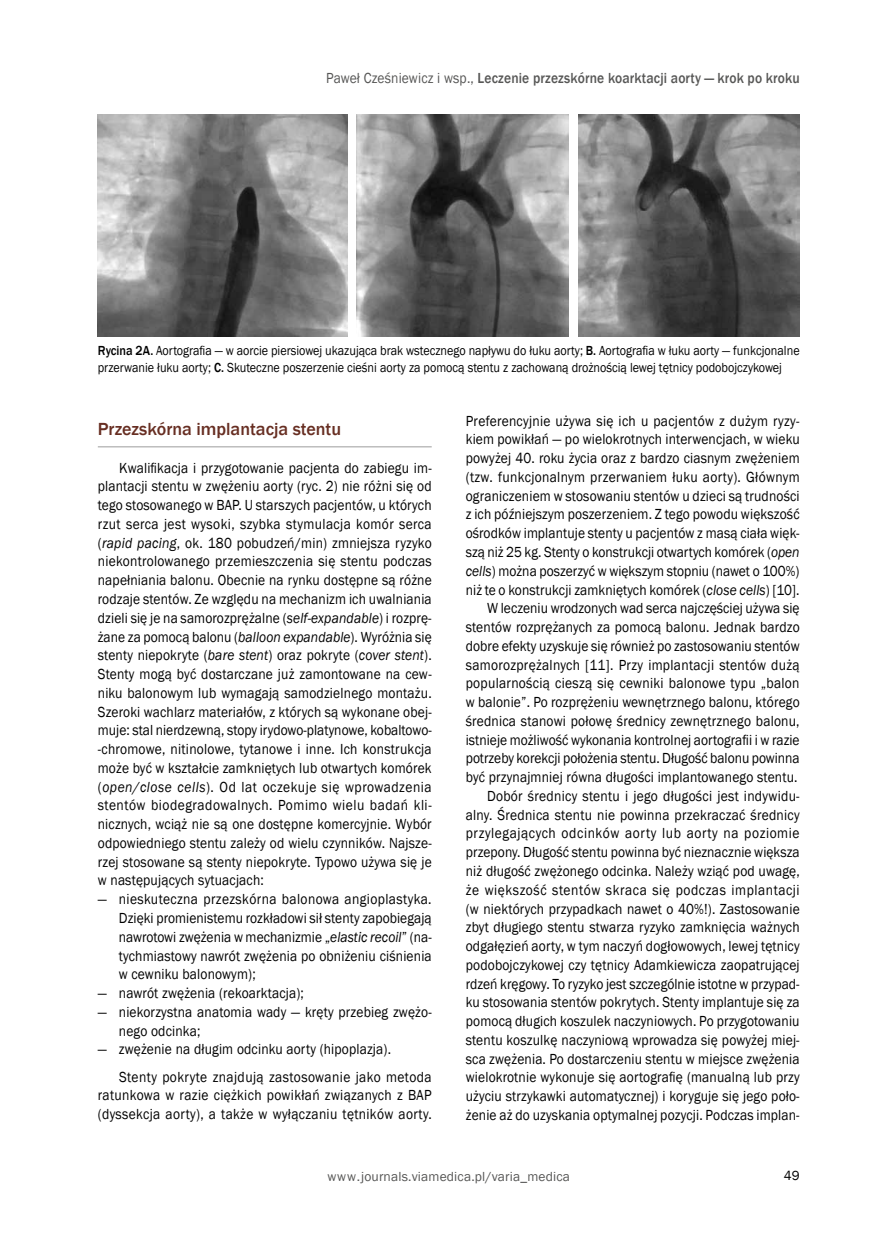
<style>
.page{position:relative;width:872px;height:1234px;background:#fff}
.page>*{position:absolute;margin:0;border:0;box-sizing:border-box;transform-origin:0 0}
.t1{font:500 18px "Franklin Gothic";color:#672e22}
.t2{font:15px/18.8px "Franklin Gothic";letter-spacing:.01em;color:#000;scale:.9 1}
.t3{font:500 15px "Franklin Gothic";letter-spacing:.01em;color:#575756;scale:.9 1}
.t4{font:13.5px/17.2px "Franklin Gothic";color:#000;scale:.9 1}
.t5{font:13.5px "Franklin Gothic";letter-spacing:.01em;color:#575756}
.t6{font:13.5px "Franklin Gothic";color:#000}
.s1{font-weight:400}
.s2{font-weight:500}
.s3{font-style:italic}
</style>
<div class="page">
<hr style="left:98px;top:446px;width:334px;height:1px;background:#9d9d9c">
<img style="left:98px;top:115px;width:249px;height:221px">
<img style="left:356px;top:115px;width:213px;height:221px">
<img style="left:578px;top:115px;width:221px;height:221px">
<p class="t3" style="left:326px;top:69px;width:528px"><span class="s1">Paweł Cześniewicz i wsp.,</span> Leczenie przezskórne koarktacji aorty — krok po kroku</p>
<p class="t4" style="left:98px;top:342px;width:781px"><span class="s2">Rycina 2A.</span> Aortografia — w aorcie piersiowej ukazująca brak wstecznego napływu do łuku aorty; <span class="s2">B.</span> Aortografia w łuku aorty — funkcjonalne przerwanie łuku aorty; <span class="s2">C.</span> Skuteczne poszerzenie cieśni aorty za pomocą stentu z zachowaną drożnością lewej tętnicy podobojczykowej</p>
<p class="t1" style="left:98px;top:418px;width:245px">Przezskórna implantacja stentu</p>
<p class="t2" style="left:98px;top:458px;width:372px;text-align:justify;text-indent:21px">Kwalifikacja i przygotowanie pacjenta do zabiegu im&shy;plantacji stentu w zwężeniu aorty (ryc. 2) nie różni się od tego stosowanego w BAP. U starszych pacjentów, u których rzut serca jest wysoki, szybka stymulacja komór serca (<span class="s3">rapid pacing</span>, ok. 180 pobudzeń/min) zmniejsza ryzyko niekontrolowanego przemieszczenia się stentu podczas napełniania balonu. Obecnie na rynku dostępne są różne rodzaje stentów. Ze względu na mechanizm ich uwalniania dzieli się je na samorozprężalne (<span class="s3">self-expandable</span>) i rozprę&shy;żane za pomocą balonu (<span class="s3">balloon expandable</span>). Wyróżnia się stenty niepokryte (<span class="s3">bare stent</span>) oraz pokryte (<span class="s3">cover stent</span>).<br>Stenty mogą być dostarczane już zamontowane na cew&shy;niku balonowym lub wymagają samodzielnego montażu.<br>Szeroki wachlarz materiałów, z których są wykonane obej&shy;muje: stal nierdzewną, stopy irydowo-platynowe, kobaltowo--chromowe, nitinolowe, tytanowe i inne. Ich konstrukcja może być w kształcie zamkniętych lub otwartych komórek (<span class="s3">open/close cells</span>). Od lat oczekuje się wprowadzenia stentów biodegradowalnych. Pomimo wielu badań kli&shy;nicznych, wciąż nie są one dostępne komercyjnie. Wybór odpowiedniego stentu zależy od wielu czynników. Najsze&shy;rzej stosowane są stenty niepokryte. Typowo używa się je w następujących sytuacjach:</p>
<p class="t2" style="left:119px;top:890px;width:349px;text-align:justify;text-indent:-21px">— nieskuteczna przezskórna balonowa angioplastyka.<br>Dzięki promienistemu rozkładowi sił stenty zapobiegają nawrotowi zwężenia w mechanizmie „<span class="s3">elastic recoil</span>” (na&shy;tychmiastowy nawrót zwężenia po obniżeniu ciśnienia w cewniku balonowym);</p>
<p class="t2" style="left:98px;top:983px;width:230px">— nawrót zwężenia (rekoarktacja);</p>
<p class="t2" style="left:119px;top:1002px;width:349px;text-indent:-21px">— niekorzystna anatomia wady — kręty przebieg zwężo&shy;nego odcinka;</p>
<p class="t2" style="left:119px;top:1035px;width:349px;line-height:27.3px;text-indent:-21px">— zwężenie na długim odcinku aorty (hipoplazja).<br>Stenty pokryte znajdują zastosowanie jako metoda</p>
<p class="t2" style="left:98px;top:1086px;width:372px">ratunkowa w razie ciężkich powikłań związanych z BAP (dyssekcja aorty), a także w wyłączaniu tętników aorty.</p>
<p class="t2" style="left:466px;top:411px;width:372px;text-align:right">Preferencyjnie używa się ich u pacjentów z dużym ryzy&shy;kiem powikłań — po wielokrotnych interwencjach, w wieku powyżej 40. roku życia oraz z bardzo ciasnym zwężeniem (tzw. funkcjonalnym przerwaniem łuku aorty). Głównym ograniczeniem w stosowaniu stentów u dzieci są trudności z ich późniejszym poszerzeniem. Z tego powodu większość ośrodków implantuje stenty u pacjentów z masą ciała więk&shy;szą niż 25 kg. Stenty o konstrukcji otwartych komórek (<span class="s3">open cells</span>) można poszerzyć w większym stopniu (nawet o 100%) niż te o konstrukcji zamkniętych komórek (<span class="s3">close cells</span>) [10].<br>W leczeniu wrodzonych wad serca najczęściej używa się stentów rozprężanych za pomocą balonu. Jednak bardzo dobre efekty uzyskuje się również po zastosowaniu stentów samorozprężalnych [11]. Przy implantacji stentów dużą popularnością cieszą się cewniki balonowe typu „balon w balonie”. Po rozprężeniu wewnętrznego balonu, którego średnica stanowi połowę średnicy zewnętrznego balonu, istnieje możliwość wykonania kontrolnej aortografii i w razie potrzeby korekcji położenia stentu. Długość balonu powinna być przynajmniej równa długości implantowanego stentu.<br>Dobór średnicy stentu i jego długości jest indywidu&shy;alny. Średnica stentu nie powinna przekraczać średnicy przylegających odcinków aorty lub aorty na poziomie przepony. Długość stentu powinna być nieznacznie większa niż długość zwężonego odcinka. Należy wziąć pod uwagę, że większość stentów skraca się podczas implantacji (w niektórych przypadkach nawet o 40%!). Zastosowanie zbyt długiego stentu stwarza ryzyko zamknięcia ważnych odgałęzień aorty, w tym naczyń dogłowowych, lewej tętnicy podobojczykowej czy tętnicy Adamkiewicza zaopatrującej rdzeń kręgowy. To ryzyko jest szczególnie istotne w przypad&shy;ku stosowania stentów pokrytych. Stenty implantuje się za pomocą długich koszulek naczyniowych. Po przygotowaniu stentu koszulkę naczyniową wprowadza się powyżej miej&shy;sca zwężenia. Po dostarczeniu stentu w miejsce zwężenia wielokrotnie wykonuje się aortografię (manualną lub przy użyciu strzykawki automatycznej) i koryguje się jego poło&shy;żenie aż do uzyskania optymalnej pozycji. Podczas implan-</p>
<p class="t5" style="left:327px;top:1168px;width:244px">www.journals.viamedica.pl/varia_medica</p>
<p class="t6" style="left:784px;top:1166px;width:17px">49</p>
</div>
